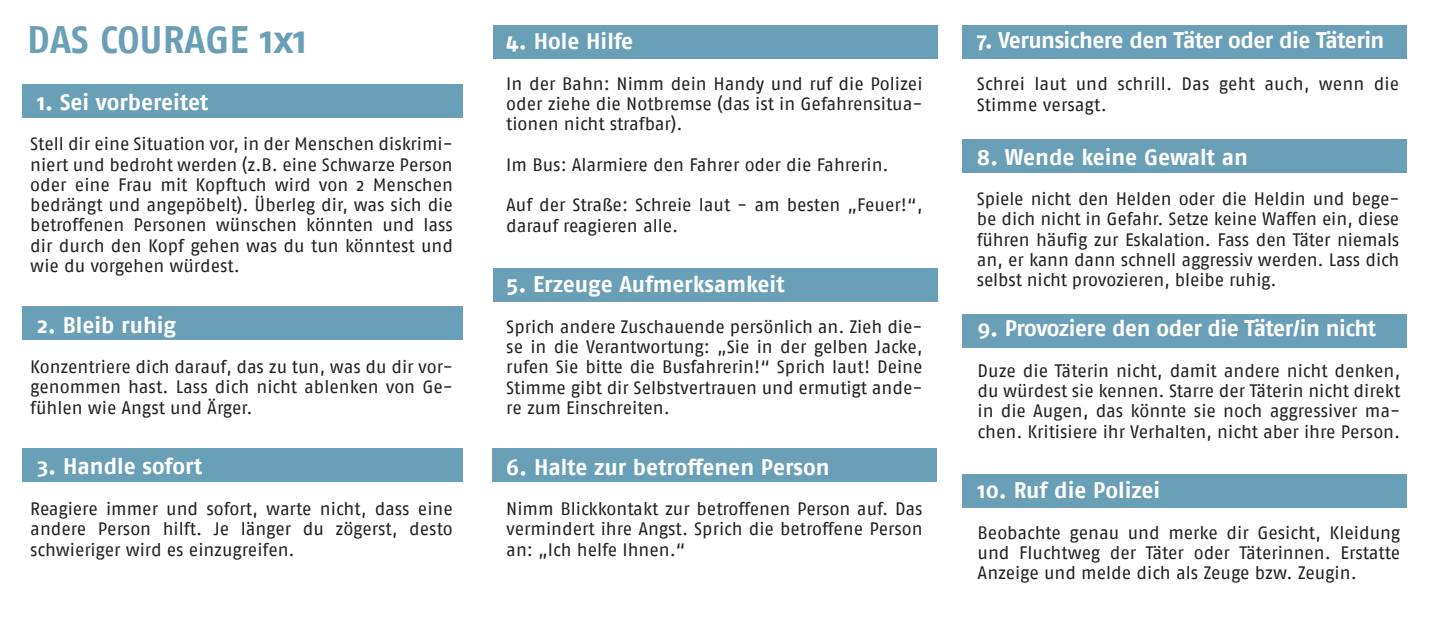
<style>
.page{position:relative;width:1429px;height:638px;background:#fff}
.page>*{position:absolute;margin:0;border:0;box-sizing:border-box;transform-origin:0 0}
.t1{font:700 38.25px "Fago No";color:#69a0b7}
.t2{font:700 22.5px "Fago No";letter-spacing:-.005em;color:#fff}
.t3{font:700 22.5px "Fago No";letter-spacing:-.025em;color:#fff}
.t4{font:18px/20.2px "Fago No";letter-spacing:-.005em;color:#231f20;text-align:justify}
</style>
<div class="page">
<div style="left:961px;top:139px;width:445px;height:33px;background:#69a0b7"></div>
<div style="left:492px;top:448px;width:445px;height:34px;background:#69a0b7"></div>
<div style="left:22px;top:448px;width:440px;height:34px;background:#69a0b7"></div>
<div style="left:22px;top:306px;width:440px;height:34px;background:#69a0b7"></div>
<div style="left:22px;top:85px;width:440px;height:33px;background:#69a0b7"></div>
<div style="left:493px;top:26px;width:445px;height:33px;background:#69a0b7"></div>
<div style="left:493px;top:268px;width:445px;height:33px;background:#69a0b7"></div>
<div style="left:961px;top:26px;width:445px;height:33px;background:#69a0b7"></div>
<div style="left:961px;top:314px;width:445px;height:34px;background:#69a0b7"></div>
<div style="left:961px;top:474px;width:445px;height:34px;background:#69a0b7"></div>
<p class="t1" style="left:27px;top:17px;width:281px">DAS COURAGE 1x1</p>
<p class="t2" style="left:37px;top:89px;width:173px">1. Sei vorbereitet</p>
<p class="t4" style="left:30px;top:134px;width:424px">Stell dir eine Situation vor, in der Menschen diskrimi&shy;niert und bedroht werden (z.B. eine Schwarze Person oder eine Frau mit Kopftuch wird von 2 Menschen bedrängt und angepöbelt). Überleg dir, was sich die betroffenen Personen wünschen könnten und lass dir durch den Kopf gehen was du tun könntest und wie du vorgehen würdest.</p>
<p class="t2" style="left:37px;top:312px;width:141px">2. Bleib ruhig</p>
<p class="t4" style="left:30px;top:357px;width:424px">Konzentriere dich darauf, das zu tun, was du dir vor&shy;genommen hast. Lass dich nicht ablenken von Ge&shy;fühlen wie Angst und Ärger.</p>
<p class="t2" style="left:37px;top:453px;width:167px">3. Handle sofort</p>
<p class="t4" style="left:30px;top:498px;width:424px">Reagiere immer und sofort, warte nicht, dass eine andere Person hilft. Je länger du zögerst, desto schwieriger wird es einzugreifen.</p>
<p class="t2" style="left:506px;top:28px;width:129px">4. Hole Hilfe</p>
<p class="t4" style="left:506px;top:73px;width:418px">In der Bahn: Nimm dein Handy und ruf die Polizei oder ziehe die Notbremse (das ist in Gefahrensitua&shy;tionen nicht strafbar).</p>
<p class="t4" style="left:506px;top:154px;width:384px">Im Bus: Alarmiere den Fahrer oder die Fahrerin.</p>
<p class="t4" style="left:506px;top:195px;width:418px">Auf der Straße: Schreie laut - am besten „Feuer!“, darauf reagieren alle.</p>
<p class="t2" style="left:506px;top:271px;width:280px">5. Erzeuge Aufmerksamkeit</p>
<p class="t4" style="left:506px;top:316px;width:418px">Sprich andere Zuschauende persönlich an. Zieh die&shy;se in die Verantwortung: „Sie in der gelben Jacke, rufen Sie bitte die Busfahrerin!“ Sprich laut! Deine Stimme gibt dir Selbstvertrauen und ermutigt ande&shy;re zum Einschreiten.</p>
<p class="t2" style="left:506px;top:453px;width:325px">6. Halte zur betroffenen Person</p>
<p class="t4" style="left:506px;top:498px;width:418px">Nimm Blickkontakt zur betroffenen Person auf. Das vermindert ihre Angst. Sprich die betroffene Person an: „Ich helfe Ihnen.“</p>
<p class="t3" style="left:977px;top:27px;width:409px">7. Verunsichere den Täter oder die Täterin</p>
<p class="t4" style="left:977px;top:74px;width:424px">Schrei laut und schrill. Das geht auch, wenn die<br>Stimme versagt.</p>
<p class="t2" style="left:977px;top:143px;width:273px">8. Wende keine Gewalt an</p>
<p class="t4" style="left:977px;top:188px;width:424px">Spiele nicht den Helden oder die Heldin und bege&shy;be dich nicht in Gefahr. Setze keine Waffen ein, diese führen häufig zur Eskalation. Fass den Täter niemals an, er kann dann schnell aggressiv werden. Lass dich selbst nicht provozieren, bleibe ruhig.</p>
<p class="t3" style="left:977px;top:315px;width:400px">9. Provoziere den oder die Täter/in nicht</p>
<p class="t4" style="left:977px;top:360px;width:424px">Duze die Täterin nicht, damit andere nicht denken, du würdest sie kennen. Starre der Täterin nicht direkt in die Augen, das könnte sie noch aggressiver ma&shy;chen. Kritisiere ihr Verhalten, nicht aber ihre Person.</p>
<p class="t2" style="left:977px;top:477px;width:184px">10. Ruf die Polizei</p>
<p class="t4" style="left:977px;top:522px;width:424px">Beobachte genau und merke dir Gesicht, Kleidung und Fluchtweg der Täter oder Täterinnen. Erstatte Anzeige und melde dich als Zeuge bzw. Zeugin.</p>
</div>
